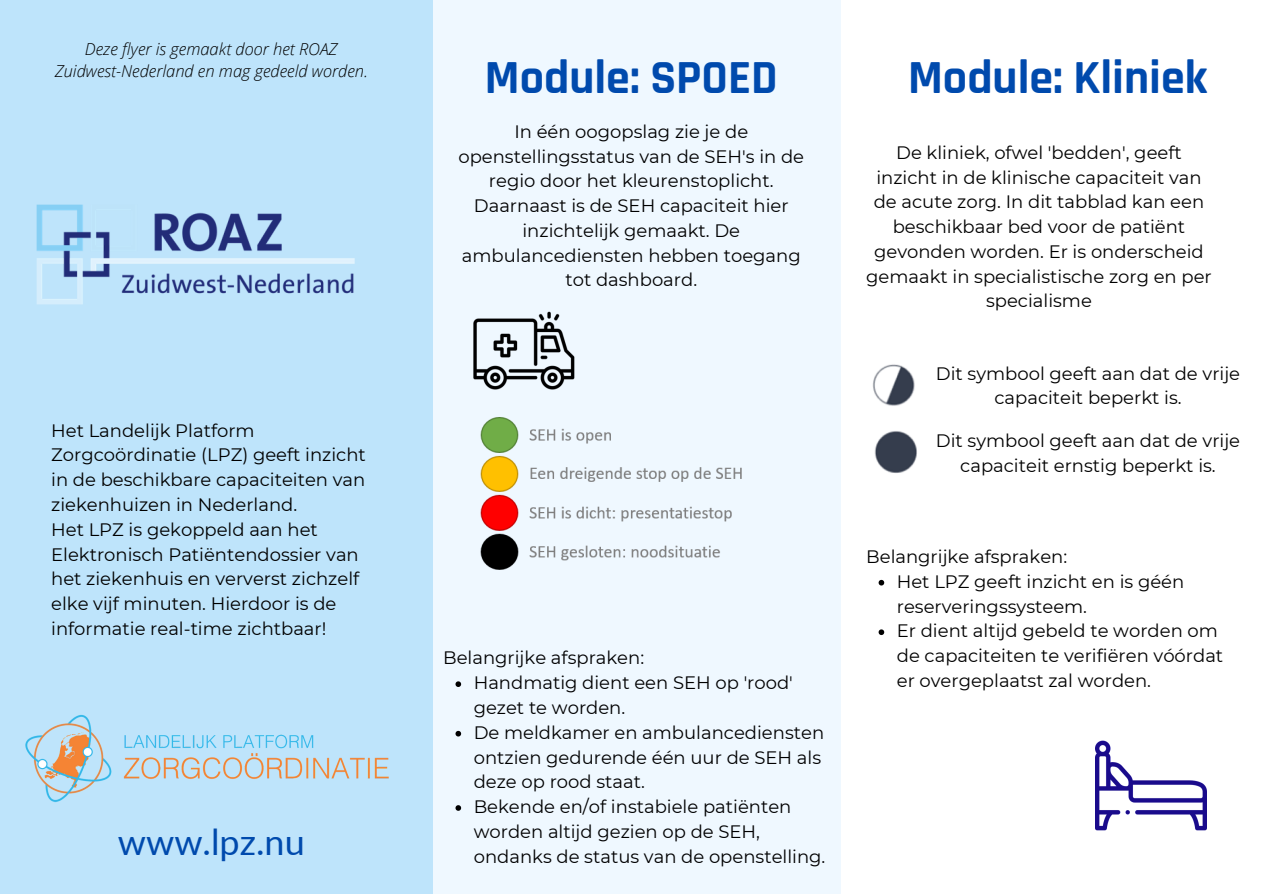
<style>
.page{position:relative;width:1263px;height:894px;background:#fff}
.page>*{position:absolute;margin:0;border:0;box-sizing:border-box;transform-origin:0 0}
.t1{font:700 48px "Rajdhani";color:#004aad}
.t2{font:36px "Lato";color:#004aad}
.t3{font:18px/24.8px "Montserrat";color:#000;text-align:center}
.t4{font:italic 300 16.5px/22.5px "Open Sans";color:#000;text-align:center}
</style>
<div class="page">
<div style="left:0;top:0;width:1263px;height:893px;background:#eff8ff"></div>
<div style="left:841px;top:0;width:422px;height:893px;background:#fff"></div>
<div style="left:0;top:0;width:433px;height:893px;background:#bee4fb"></div>
<img style="left:873px;top:364px;width:42px;height:42px">
<img style="left:874px;top:431px;width:43px;height:42px">
<img style="left:1095px;top:740px;width:112px;height:91px">
<img style="left:473px;top:311px;width:102px;height:79px">
<img style="left:480px;top:417px;width:262px;height:153px">
<svg style="left:455px;top:681px;width:6px;height:5px"></svg>
<svg style="left:455px;top:730px;width:6px;height:6px"></svg>
<svg style="left:455px;top:805px;width:6px;height:5px"></svg>
<svg style="left:879px;top:579px;width:5px;height:6px"></svg>
<svg style="left:879px;top:629px;width:5px;height:6px"></svg>
<img style="left:25px;top:714px;width:364px;height:88px">
<img style="left:36px;top:204px;width:319px;height:100px">
<p class="t4" style="left:55px;top:37px;width:315px">Deze flyer is gemaakt door het ROAZ<br>Zuidwest-Nederland en mag gedeeld worden.</p>
<p class="t3" style="left:51px;top:418px;width:316px;text-align:left">Het Landelijk Platform<br>Zorgcoördinatie (LPZ) geeft inzicht in de beschikbare capaciteiten van ziekenhuizen in Nederland.<br>Het LPZ is gekoppeld aan het<br>Elektronisch Patiëntendossier van het ziekenhuis en ververst zichzelf elke vijf minuten. Hierdoor is de informatie real-time zichtbaar!</p>
<h2 class="t2" style="left:118px;top:819px;width:188px">www.lpz.nu</h2>
<h1 class="t1" style="left:485px;top:48px;width:294px">Module: SPOED</h1>
<p class="t3" style="left:458px;top:119px;width:347px">In één oogopslag zie je de openstellingsstatus van de SEH's in de regio door het kleurenstoplicht.<br>Daarnaast is de SEH capaciteit hier inzichtelijk gemaakt. De ambulancediensten hebben toegang tot dashboard.</p>
<p class="t3" style="left:443px;top:645px;width:203px">Belangrijke afspraken:</p>
<p class="t3" style="left:474px;top:670px;width:353px;text-align:left">Handmatig dient een SEH op 'rood' gezet te worden.<br>De meldkamer en ambulancediensten ontzien gedurende één uur de SEH als deze op rood staat.<br>Bekende en/of instabiele patiënten worden altijd gezien op de SEH, ondanks de status van de openstelling.</p>
<h1 class="t1" style="left:908px;top:48px;width:301px">Module: Kliniek</h1>
<p class="t3" style="left:866px;top:140px;width:347px">De kliniek, ofwel 'bedden', geeft inzicht in de klinische capaciteit van de acute zorg. In dit tabblad kan een beschikbaar bed voor de patiënt gevonden worden. Er is onderscheid gemaakt in specialistische zorg en per specialisme</p>
<p class="t3" style="left:936px;top:361px;width:306px">Dit symbool geeft aan dat de vrije capaciteit beperkt is.</p>
<p class="t3" style="left:936px;top:428px;width:306px">Dit symbool geeft aan dat de vrije capaciteit ernstig beperkt is.</p>
<p class="t3" style="left:866px;top:544px;width:203px">Belangrijke afspraken:</p>
<p class="t3" style="left:897px;top:568px;width:328px;text-align:left">Het LPZ geeft inzicht en is géén reserveringssysteem.<br>Er dient altijd gebeld te worden om de capaciteiten te verifiëren vóórdat er overgeplaatst zal worden.</p>
</div>
